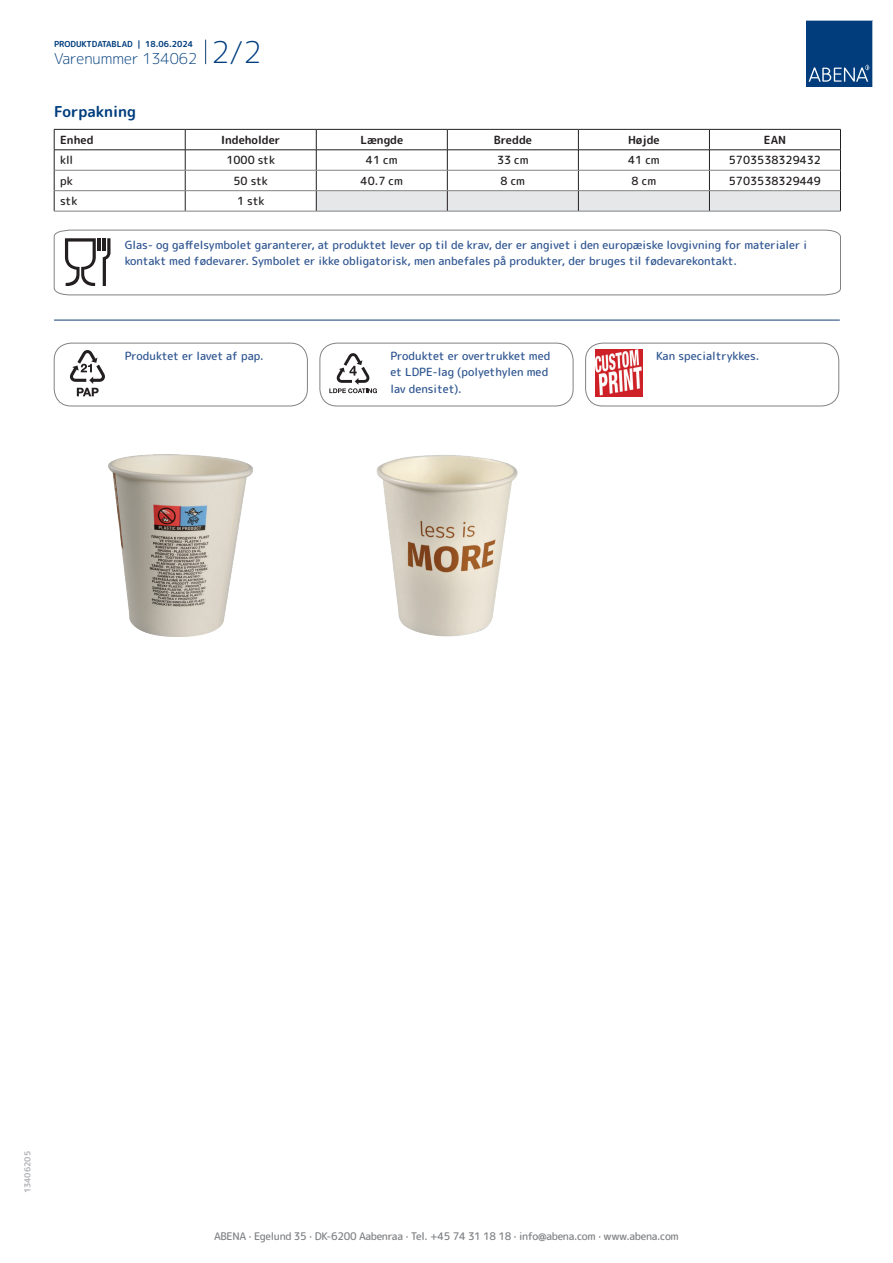
<style>
.page{position:relative;width:893px;height:1263px;background:#fff}
.page>*{position:absolute;margin:0;border:0;box-sizing:border-box;transform-origin:0 0}
.t1{font:300 15px "Rounded Mplus 1 c";color:#013d7d}
.t2{font:700 15px "Rounded Mplus 1 c";color:#013d7d}
.t3{font:500 11.25px/16.5px "Rounded Mplus 1 c";color:#305691}
.t4{font:500 11.25px "Rounded Mplus 1 c";color:#231f20}
.t5{font:700 11.25px "Rounded Mplus 1 c";color:#231f20}
.t6{font:500 10.5px "Rounded Mplus 1 c";letter-spacing:-.03em;color:#808285}
.t7{font:700 8.25px "Rounded Mplus 1 c";color:#013d7d}
.t8{font:700 8.25px "Rounded Mplus 1 c";color:#b2b3b7}
.s1{font-size:30px}
</style>
<div class="page">
<svg style="left:205px;top:40px;width:1px;height:24px"></svg>
<svg style="left:806px;top:20px;width:67px;height:67px;background:#144b86"></svg>
<hr style="left:54px;top:129px;width:131px;height:1px;background:#231f20">
<hr style="left:185px;top:129px;width:131px;height:1px;background:#231f20">
<hr style="left:316px;top:129px;width:131px;height:1px;background:#231f20">
<hr style="left:447px;top:129px;width:131px;height:1px;background:#231f20">
<hr style="left:578px;top:129px;width:131px;height:1px;background:#231f20">
<hr style="left:709px;top:129px;width:132px;height:1px;background:#231f20">
<hr style="left:54px;top:150px;width:131px;height:1px;background:#231f20">
<hr style="left:185px;top:150px;width:131px;height:1px;background:#231f20">
<svg style="left:54px;top:130px;width:1px;height:81px"></svg>
<svg style="left:185px;top:130px;width:1px;height:81px"></svg>
<svg style="left:316px;top:130px;width:525px;height:81px"></svg>
<hr style="left:54px;top:170px;width:131px;height:1px;background:#808285">
<hr style="left:185px;top:170px;width:131px;height:1px;background:#808285">
<hr style="left:316px;top:170px;width:131px;height:1px;background:#808285">
<hr style="left:447px;top:170px;width:131px;height:1px;background:#808285">
<hr style="left:578px;top:170px;width:131px;height:1px;background:#808285">
<hr style="left:709px;top:170px;width:131px;height:1px;background:#808285">
<hr style="left:54px;top:190px;width:131px;height:1px;background:#808285">
<hr style="left:185px;top:190px;width:131px;height:1px;background:#808285">
<hr style="left:316px;top:190px;width:131px;height:1px;background:#808285">
<hr style="left:447px;top:190px;width:131px;height:1px;background:#808285">
<hr style="left:578px;top:190px;width:131px;height:1px;background:#808285">
<hr style="left:709px;top:190px;width:131px;height:1px;background:#808285">
<hr style="left:54px;top:211px;width:131px;height:1px;background:#808285">
<hr style="left:185px;top:211px;width:131px;height:1px;background:#808285">
<hr style="left:316px;top:211px;width:131px;height:1px;background:#808285">
<hr style="left:447px;top:211px;width:131px;height:1px;background:#808285">
<hr style="left:578px;top:211px;width:131px;height:1px;background:#808285">
<hr style="left:709px;top:211px;width:132px;height:1px;background:#808285">
<svg style="left:54px;top:230px;width:787px;height:65px"></svg>
<hr style="left:54px;top:320px;width:785px;height:1px;background:#153f74">
<svg style="left:70px;top:350px;width:35px;height:46px"></svg>
<div style="left:54px;top:343px;width:254px;height:63px;border:1px solid #808285;border-radius:17px"></div>
<svg style="left:329px;top:353px;width:48px;height:40px"></svg>
<div style="left:320px;top:343px;width:253px;height:63px;border:1px solid #808285;border-radius:17px"></div>
<img style="left:595px;top:349px;width:47px;height:48px">
<div style="left:585px;top:343px;width:254px;height:63px;border:1px solid #808285;border-radius:17px"></div>
<img style="left:108px;top:454px;width:145px;height:183px">
<img style="left:376px;top:455px;width:142px;height:182px">
<p class="t7" style="left:54px;top:38px;width:141px">PRODUKTDATABLAD | 18.06.2024</p>
<h1 class="t1" style="left:54px;top:48px;width:209px">Varenummer 134062 <span class="s1">2/2</span></h1>
<h1 class="t2" style="left:54px;top:101px;width:84px">Forpakning</h1>
<p class="t5" style="left:60px;top:132px;width:35px">Enhed</p>
<p class="t5" style="left:221px;top:132px;width:61px">Indeholder</p>
<p class="t5" style="left:360px;top:132px;width:44px">Længde</p>
<p class="t5" style="left:494px;top:132px;width:40px">Bredde</p>
<p class="t5" style="left:628px;top:132px;width:33px">Højde</p>
<p class="t5" style="left:764px;top:132px;width:24px">EAN</p>
<p class="t4" style="left:60px;top:152px;width:15px">kll</p>
<p class="t4" style="left:226px;top:152px;width:50px">1000 stk</p>
<p class="t4" style="left:366px;top:152px;width:33px">41 cm</p>
<p class="t4" style="left:497px;top:152px;width:33px">33 cm</p>
<p class="t4" style="left:628px;top:152px;width:33px">41 cm</p>
<p class="t4" style="left:729px;top:152px;width:94px">5703538329432</p>
<p class="t4" style="left:60px;top:173px;width:14px">pk</p>
<p class="t4" style="left:233px;top:173px;width:36px">50 stk</p>
<p class="t4" style="left:361px;top:173px;width:44px">40.7 cm</p>
<p class="t4" style="left:501px;top:173px;width:26px">8 cm</p>
<p class="t4" style="left:632px;top:173px;width:26px">8 cm</p>
<p class="t4" style="left:729px;top:173px;width:94px">5703538329449</p>
<p class="t4" style="left:60px;top:193px;width:19px">stk</p>
<p class="t4" style="left:237px;top:193px;width:29px">1 stk</p>
<p class="t3" style="left:125px;top:236px;width:684px">Glas- og gaffelsymbolet garanterer, at produktet lever op til de krav, der er angivet i den europæiske lovgivning for materialer i kontakt med fødevarer. Symbolet er ikke obligatorisk, men anbefales på produkter, der bruges til fødevarekontakt.</p>
<p class="t3" style="left:125px;top:348px;width:141px">Produktet er lavet af pap.</p>
<p class="t3" style="left:390px;top:348px;width:162px">Produktet er overtrukket med et LDPE-lag (polyethylen med lav densitet).</p>
<p class="t3" style="left:656px;top:348px;width:105px">Kan specialtrykkes.</p>
<p class="t8" style="left:22px;top:1193px;width:44px;rotate:-90deg">13406205</p>
<p class="t6" style="left:214px;top:1229px;width:466px">ABENA · Egelund 35 · DK-6200 Aabenraa · Tel. +45 74 31 18 18 · info@abena.com · www.abena.com</p>
</div>
